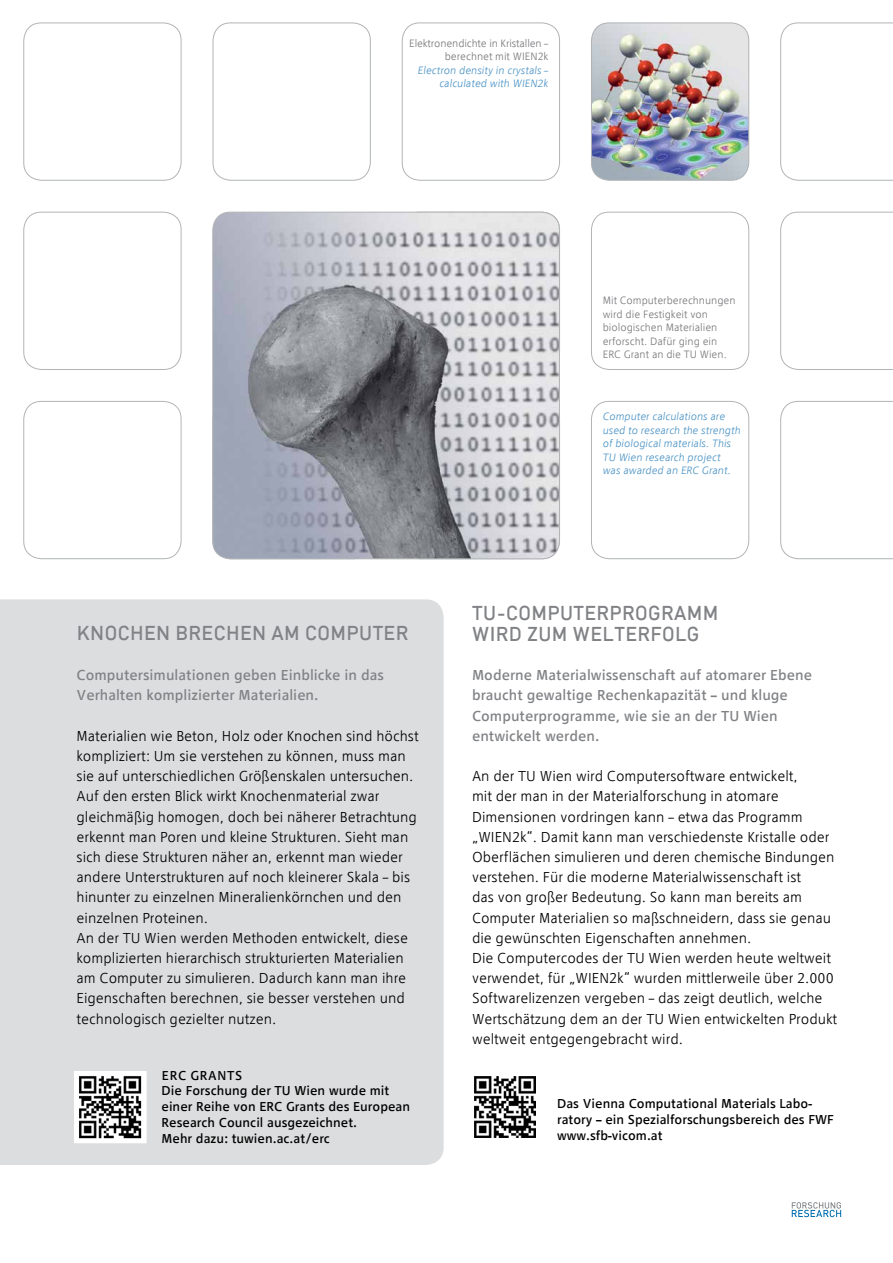
<style>
.page{position:relative;width:893px;height:1263px;background:#fff}
.page>*{position:absolute;margin:0;border:0;box-sizing:border-box;transform-origin:0 0}
.t1{font:21px "TU Headline";letter-spacing:.05em;color:#808285}
.t2{font:300 14.25px/20.2px "TU Text";color:#000}
.t3{font:14.25px/20.2px "TU Text";color:#808285}
.t4{font:12.75px/15.8px "TU Text";color:#000}
.t5{font:italic 300 10.5px/13.5px "TU Text";color:#4a92c5;text-align:right}
.t6{font:300 10.5px/13.5px "TU Text";color:#77787b}
</style>
<div class="page">
<div style="left:402px;top:23px;width:158px;height:158px;border:1px solid #b1b4b6;border-radius:18px"></div>
<div style="left:591px;top:401px;width:158px;height:158px;border:1px solid #b1b4b6;border-radius:18px"></div>
<div style="left:591px;top:212px;width:158px;height:158px;border:1px solid #b1b4b6;border-radius:18px"></div>
<div style="left:213px;top:23px;width:158px;height:158px;border:1px solid #b1b4b6;border-radius:18px"></div>
<div style="left:23px;top:401px;width:158px;height:158px;border:1px solid #b1b4b6;border-radius:18px"></div>
<div style="left:23px;top:212px;width:158px;height:158px;border:1px solid #b1b4b6;border-radius:18px"></div>
<svg style="left:780px;top:401px;width:113px;height:158px"></svg>
<svg style="left:780px;top:212px;width:113px;height:158px"></svg>
<svg style="left:780px;top:23px;width:113px;height:158px"></svg>
<svg style="left:792px;top:1202px;width:49px;height:15px"></svg>
<img style="left:591px;top:23px;width:158px;height:157px">
<div style="left:591px;top:23px;width:158px;height:158px;border:1px solid #b1b4b6;border-radius:18px"></div>
<img style="left:213px;top:212px;width:346px;height:347px">
<div style="left:212px;top:212px;width:348px;height:347px;border:1px solid #b1b4b6;border-radius:18px"></div>
<div style="left:23px;top:23px;width:158px;height:158px;border:1px solid #b1b4b6;border-radius:18px"></div>
<div style="left:0;top:599px;width:444px;height:566px;background:#dcddde"></div>
<img style="left:474px;top:1076px;width:61px;height:62px">
<img style="left:79px;top:1076px;width:63px;height:62px">
<p class="t6" style="left:409px;top:36px;width:141px;text-align:right">Elektronendichte in Kristallen – berechnet mit WIEN2k</p>
<p class="t5" style="left:418px;top:63px;width:132px">Electron density in crystals – calculated with WIEN2k</p>
<p class="t6" style="left:603px;top:293px;width:134px">Mit Computerberechnungen wird die Festigkeit von biologischen Materialien erforscht. Dafür ging ein<br>ERC Grant an die TU Wien.</p>
<p class="t5" style="left:603px;top:410px;width:139px;text-align:left">Computer calculations are used to research the strength of biological materials. This<br>TU Wien research project was awarded an ERC Grant.</p>
<h1 class="t1" style="left:77px;top:621px;width:112px">KNOCHEN BREC</h1>
<h1 class="t1" style="left:226px;top:621px;width:146px">HEN AM COMPUTER</h1>
<p class="t3" style="left:77px;top:665px;width:309px">Computersimulationen geben Einblicke in das<br>Verhalten komplizierter Materialien.</p>
<p class="t2" style="left:77px;top:725px;width:344px">Materialien wie Beton, Holz oder Knochen sind höchst kompliziert: Um sie verstehen zu können, muss man sie auf unterschiedlichen Größenskalen untersuchen.<br>Auf den ersten Blick wirkt Knochenmaterial zwar gleichmäßig homogen, doch bei näherer Betrachtung erkennt man Poren und kleine Strukturen. Sieht man sich diese Strukturen näher an, erkennt man wieder andere Unterstrukturen auf noch kleinerer Skala – bis hinunter zu einzelnen Mineralienkörnchen und den einzelnen Proteinen.<br>An der TU Wien werden Methoden entwickelt, diese komplizierten hierarchisch strukturierten Materialien am Computer zu simulieren. Dadurch kann man ihre Eigenschaften berechnen, sie besser verstehen und technologisch gezielter nutzen.</p>
<p class="t4" style="left:162px;top:1067px;width:250px">ERC GRANTS<br>Die Forschung der TU Wien wurde mit einer Reihe von ERC Grants des European<br>Research Council ausgezeichnet.<br>Mehr dazu: tuwien.ac.at/erc</p>
<h1 class="t1" style="left:472px;top:601px;width:101px">TU-COMPUTER</h1>
<h1 class="t1" style="left:610px;top:601px;width:110px">PROGRAMM</h1>
<h1 class="t1" style="left:472px;top:622px;width:131px">WIRD ZUM WELTERF</h1>
<h1 class="t1" style="left:662px;top:622px;width:38px">OLG</h1>
<p class="t3" style="left:472px;top:665px;width:342px">Moderne Materialwissenschaft auf atomarer Ebene braucht gewaltige Rechenkapazität – und kluge Computerprogramme, wie sie an der TU Wien entwickelt werden.</p>
<p class="t2" style="left:472px;top:766px;width:367px">An der TU Wien wird Computersoftware entwickelt,<br>mit der man in der Materialforschung in atomare Dimensionen vordringen kann – etwa das Programm „WIEN2k“. Damit kann man verschiedenste Kristalle oder Oberflächen simulieren und deren chemische Bindungen verstehen. Für die moderne Materialwissenschaft ist<br>das von großer Bedeutung. So kann man bereits am Computer Materialien so maßschneidern, dass sie genau die gewünschten Eigenschaften annehmen.<br>Die Computercodes der TU Wien werden heute weltweit verwendet, für „WIEN2k“ wurden mittlerweile über 2.000<br>Softwarelizenzen vergeben – das zeigt deutlich, welche Wertschätzung dem an der TU Wien entwickelten Produkt weltweit entgegengebracht wird.</p>
<p class="t4" style="left:557px;top:1095px;width:278px">Das Vienna Computational Materials Labo&shy;ratory – ein Spezialforschungsbereich des FWF www.sfb-vicom.at</p>
</div>
